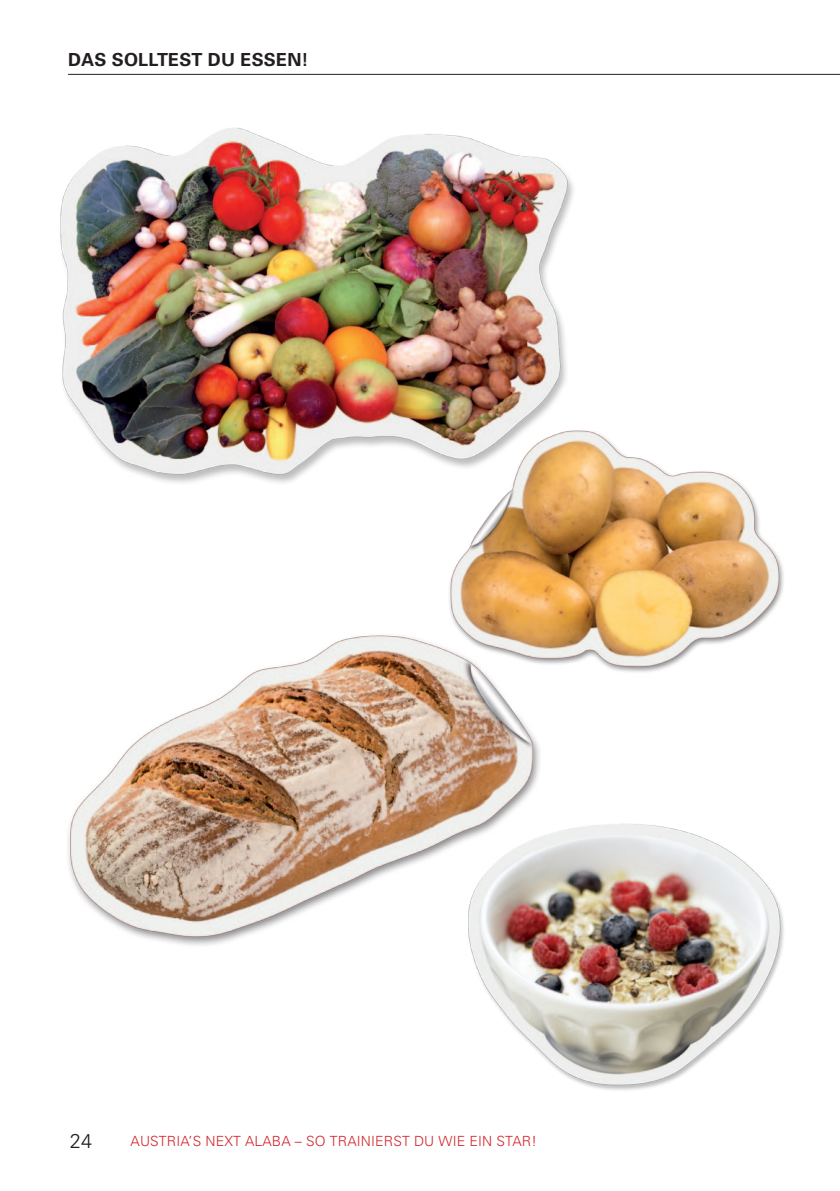
<style>
.page{position:relative;width:840px;height:1191px;background:#fff}
.page>*{position:absolute;margin:0;border:0;box-sizing:border-box;transform-origin:0 0}
.t1{font:300 20px "Univers";color:#231f20}
.t2{font:700 18px "Univers";letter-spacing:.01em;color:#231f20}
.t3{font:300 14px "Univers";letter-spacing:.01em;color:#d1232a}
</style>
<div class="page">
<hr style="left:68px;top:74px;width:771px;height:1px;background:#231f20">
<img style="left:68px;top:635px;width:472px;height:311px">
<img style="left:420px;top:462px;width:364px;height:224px">
<img style="left:60px;top:73px;width:591px;height:493px">
<img style="left:419px;top:773px;width:365px;height:317px">
<p class="t2" style="left:68px;top:48px;width:185px">DAS SOLLTEST DU ESSE</p>
<p class="t2" style="left:287px;top:48px;width:23px">N!</p>
<h1 class="t1" style="left:70px;top:1128px;width:24px">24</h1>
<p class="t3" style="left:130px;top:1132px;width:407px">AUSTRIA’S NEXT ALABA – SO TRAINIERST DU WIE EIN STAR!</p>
</div>
